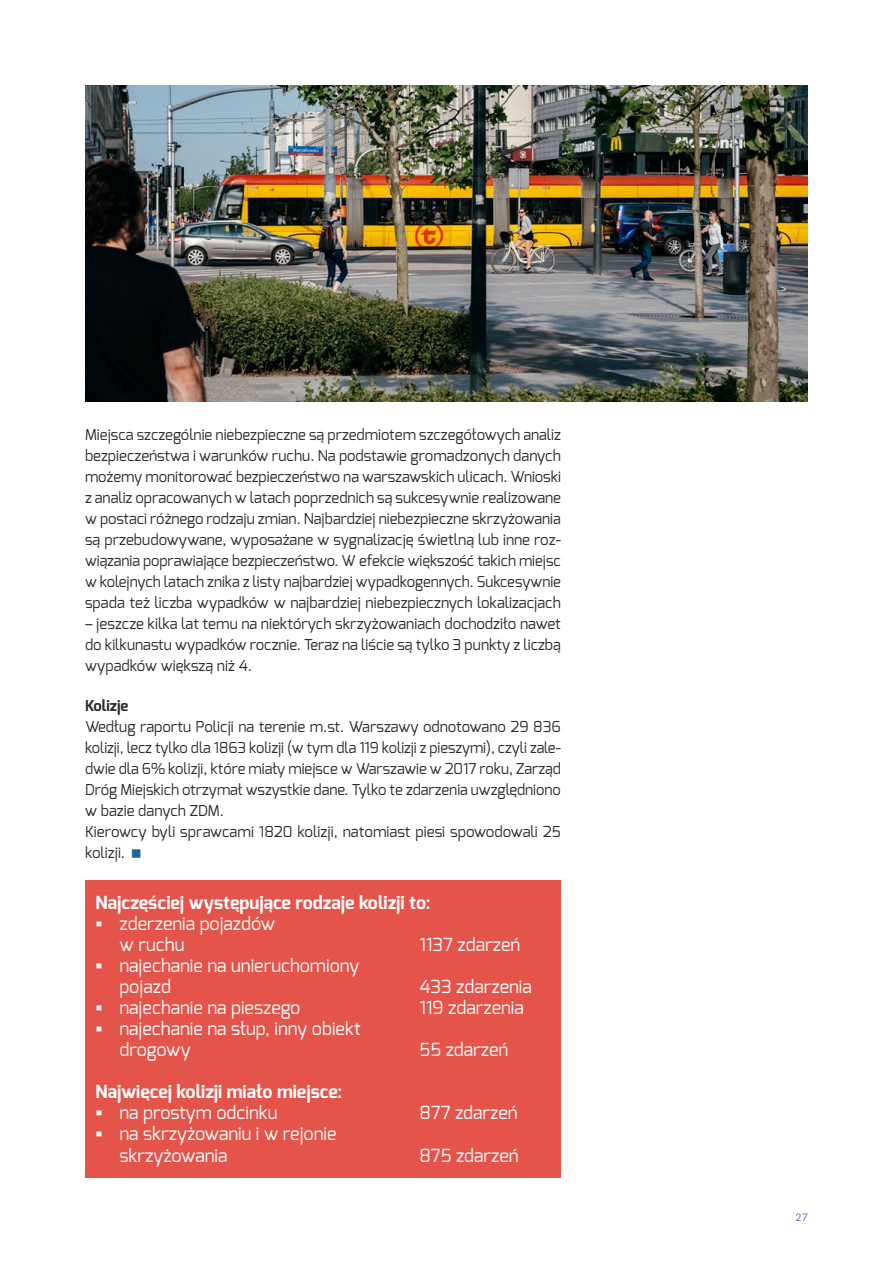
<style>
.page{position:relative;width:893px;height:1263px;background:#fff}
.page>*{position:absolute;margin:0;border:0;box-sizing:border-box;transform-origin:0 0}
.t1{font:18px/21px "Exo";color:#fff}
.t2{font:700 18px "Exo";color:#fff}
.t3{font:15px/21px "Exo";letter-spacing:-.005em;color:#2e2d2c;text-align:justify}
.t4{font:700 15px "Exo";color:#2e2d2c}
.t5{font:10.5px "Lato";color:#567db6}
.s1{font-family:"Lato"}
</style>
<div class="page">
<div style="left:85px;top:881px;width:476px;height:297px;background:#e4544a"></div>
<img style="left:85px;top:85px;width:723px;height:317px">
<p class="t3" style="left:85px;top:424px;width:477px">Miejsca szczególnie niebezpieczne są przedmiotem szczegółowych analiz bezpieczeństwa i warunków ruchu. Na podstawie gromadzonych danych możemy monitorować bezpieczeństwo na warszawskich ulicach. Wnioski z analiz opracowanych w latach poprzednich są sukcesywnie realizowane w postaci różnego rodzaju zmian. Najbardziej niebezpieczne skrzyżowania są przebudowywane, wyposażane w sygnalizację świetlną lub inne roz‑ wiązania poprawiające bezpieczeństwo. W efekcie większość takich miejsc w kolejnych latach znika z listy najbardziej wypadkogennych. Sukcesywnie spada też liczba wypadków w najbardziej niebezpiecznych lokalizacjach</p>
<p class="t3" style="left:85px;top:613px;width:477px">– jeszcze kilka lat temu na niektórych skrzyżowaniach dochodziło nawet do kilkunastu wypadków rocznie. Teraz na liście są tylko 3 punkty z liczbą wypadków większą niż 4.</p>
<p class="t4" style="left:85px;top:696px;width:45px">Kolizje</p>
<p class="t3" style="left:85px;top:716px;width:477px;text-align:left">Według raportu Policji na terenie m.st. Warszawy odnotowano 29 836 kolizji, lecz tylko dla 1863 kolizji (w tym dla 119 kolizji z pieszymi), czyli zale‑ dwie dla 6% kolizji, które miały miejsce w Warszawie w 2017 roku, Zarząd Dróg Miejskich otrzymał wszystkie dane. Tylko te zdarzenia uwzględniono w bazie danych ZDM.<br>Kierowcy byli sprawcami 1820 kolizji, natomiast piesi spowodowali 25 kolizji.</p>
<p class="t2" style="left:96px;top:891px;width:336px">Najczęściej występujące rodzaje kolizji to:</p>
<p class="t1" style="left:120px;top:913px;width:157px;text-indent:-24px"><span class="s1">▪</span> zderzenia pojazdów w ruchu</p>
<p class="t1" style="left:420px;top:934px;width:102px">1137 zdarzeń</p>
<p class="t1" style="left:120px;top:955px;width:241px;text-indent:-24px"><span class="s1">▪</span> najechanie na unieruchomiony pojazd</p>
<p class="t1" style="left:420px;top:976px;width:114px">433 zdarzenia</p>
<p class="t1" style="left:96px;top:997px;width:207px"><span class="s1">▪</span> najechanie na pieszego</p>
<p class="t1" style="left:420px;top:997px;width:106px">119 zdarzenia</p>
<p class="t1" style="left:119px;top:1018px;width:243px;text-indent:-24px"><span class="s1">▪</span> najechanie na słup, inny obiekt drogowy</p>
<p class="t1" style="left:419px;top:1039px;width:90px">55 zdarzeń</p>
<p class="t2" style="left:95px;top:1080px;width:248px">Najwięcej kolizji miało miejsce:</p>
<p class="t1" style="left:95px;top:1102px;width:184px"><span class="s1">▪</span> na prostym odcinku</p>
<p class="t1" style="left:419px;top:1102px;width:100px">877 zdarzeń</p>
<p class="t1" style="left:119px;top:1123px;width:219px;text-indent:-24px"><span class="s1">▪</span> na skrzyżowaniu i w rejonie skrzyżowania</p>
<p class="t1" style="left:419px;top:1144px;width:101px">875 zdarzeń</p>
<p class="t5" style="left:796px;top:1210px;width:14px">27</p>
</div>
